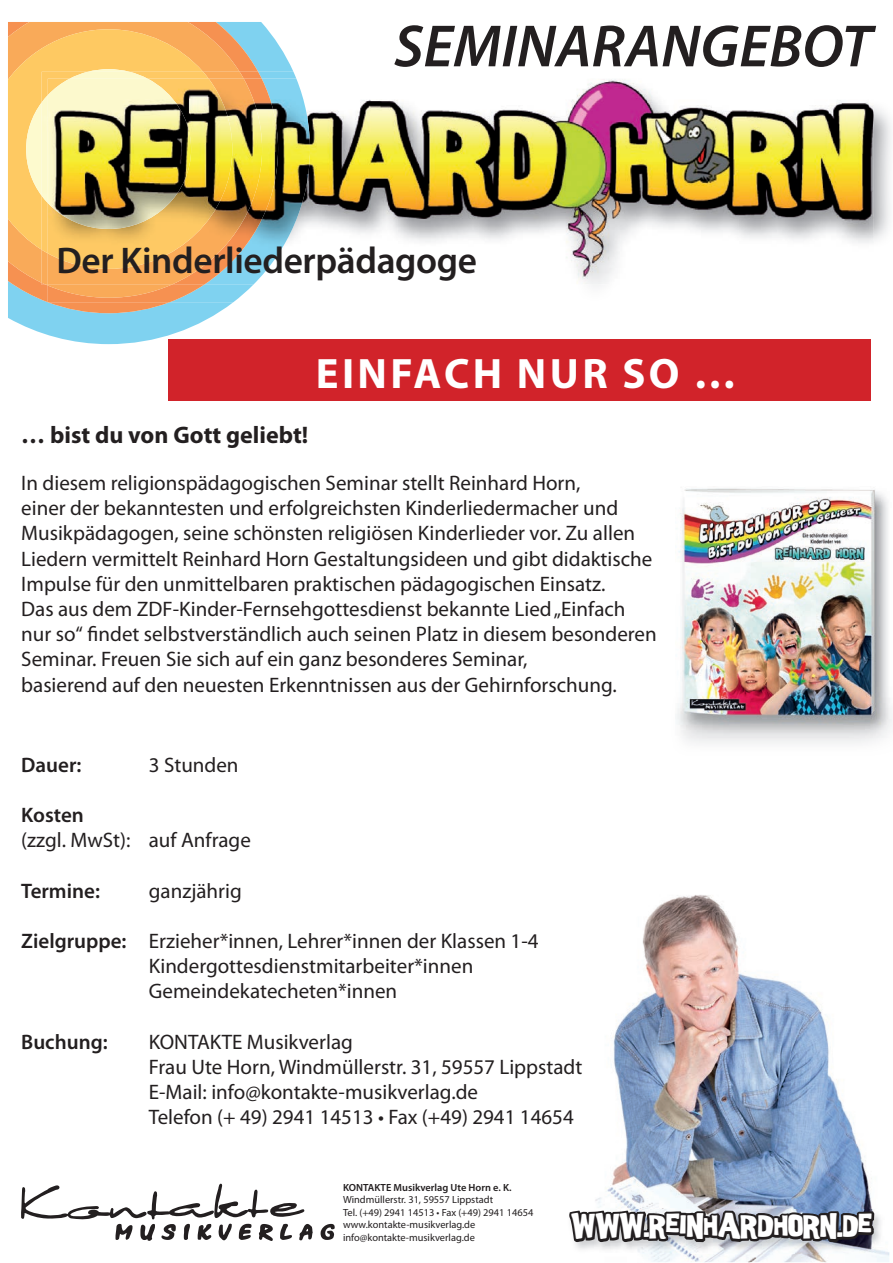
<style>
.page{position:relative;width:893px;height:1263px;background:#fff}
.page>*{position:absolute;margin:0;border:0;box-sizing:border-box;transform-origin:0 0}
.t1{font:italic 600 60px "Myriad Pro";color:#231f20}
.t2{font:700 42.75px "Myriad Pro";letter-spacing:.08em;color:#fff}
.t3{font:600 37.2px "Myriad Pro";letter-spacing:-.01em;color:#231f20}
.t4{font:26.7px "Good Girl";color:#fff}
.t5{font:700 24px "Myriad Pro";color:#231f20}
.t6{font:21px/25.2px "Myriad Pro";color:#231f20}
.t7{font:600 21px "Myriad Pro";color:#231f20}
.t8{font:10.35px/12.5px "Myriad Pro";color:#231f20}
.t9{font:600 10.35px "Myriad Pro";color:#231f20}
.s1{font-weight:600}
</style>
<div class="page">
<svg style="left:8px;top:22px;width:285px;height:322px;fill:#7fd2f0"></svg>
<svg style="left:8px;top:22px;width:250px;height:291px;background:#b5bfb8"></svg>
<svg style="left:8px;top:22px;width:232px;height:263px;background:#f1a661"></svg>
<svg style="left:8px;top:29px;width:195px;height:221px;background:#fcc669"></svg>
<img style="left:253px;top:285px;width:347px;height:17px">
<img style="left:204px;top:285px;width:49px;height:17px">
<img style="left:48px;top:285px;width:156px;height:17px">
<img style="left:48px;top:285px;width:123px;height:13px">
<img style="left:262px;top:72px;width:34px;height:7px">
<img style="left:42px;top:72px;width:167px;height:181px">
<img style="left:42px;top:72px;width:106px;height:131px">
<img style="left:310px;top:79px;width:564px;height:206px">
<img style="left:278px;top:79px;width:32px;height:206px">
<img style="left:262px;top:79px;width:16px;height:206px">
<img style="left:48px;top:79px;width:214px;height:206px">
<img style="left:48px;top:79px;width:184px;height:190px">
<img style="left:48px;top:79px;width:143px;height:150px">
<svg style="left:21px;top:1183px;width:314px;height:58px"></svg>
<img style="left:612px;top:895px;width:277px;height:367px">
<img style="left:877px;top:1210px;width:7px;height:43px">
<svg style="left:569px;top:1184px;width:308px;height:79px"></svg>
<div style="left:169px;top:339px;width:702px;height:62px;background:#d1232a"></div>
<img style="left:676px;top:487px;width:217px;height:251px">
<h1 class="t1" style="left:394px;top:13px;width:479px">SEMINARANGEBOT</h1>
<h3 class="t3" style="left:56px;top:239px;width:422px">Der Kinderliederpädagoge</h3>
<h2 class="t2" style="left:316px;top:349px;width:422px">EINFACH NUR SO …</h2>
<p class="t5" style="left:21px;top:422px;width:289px">… bist du von Gott geliebt!</p>
<p class="t6" style="left:21px;top:471px;width:637px">In diesem religionspädagogischen Seminar stellt Reinhard Horn,<br>einer der bekanntesten und erfolgreichsten Kinderliedermacher und Musikpädagogen, seine schönsten religiösen Kinderlieder vor. Zu allen Liedern vermittelt Reinhard Horn Gestaltungsideen und gibt didaktische Impulse für den unmittelbaren praktischen pädagogischen Einsatz.<br>Das aus dem ZDF-Kinder-Fernsehgottesdienst bekannte Lied „Einfach nur so“ findet selbstverständlich auch seinen Platz in diesem besonderen Seminar. Freuen Sie sich auf ein ganz besonderes Seminar,<br>basierend auf den neuesten Erkenntnissen aus der Gehirnforschung.</p>
<p class="t7" style="left:21px;top:753px;width:62px">Dauer:</p>
<p class="t6" style="left:149px;top:752px;width:91px">3 Stunden</p>
<p class="t7" style="left:21px;top:803px;width:64px">Kosten</p>
<p class="t6" style="left:21px;top:828px;width:231px">(zzgl. MwSt): auf Anfrage</p>
<p class="t7" style="left:21px;top:879px;width:80px">Termine:</p>
<p class="t6" style="left:149px;top:878px;width:94px">ganzjährig</p>
<p class="t6" style="left:149px;top:929px;width:391px;text-indent:-128px"><span class="s1">Zielgruppe:</span> Erzieher*innen, Lehrer*innen der Klassen 1-4<br>Kindergottesdienstmitarbeiter*innen<br>Gemeindekatecheten*innen</p>
<p class="t7" style="left:21px;top:1030px;width:88px">Buchung:</p>
<p class="t6" style="left:149px;top:1030px;width:435px">KONTAKTE Musikverlag<br>Frau Ute Horn, Windmüllerstr. 31, 59557 Lippstadt E-Mail: info@kontakte-musikverlag.de<br>Telefon (+ 49) 2941 14513 • Fax (+49) 2941 14654</p>
<p class="t9" style="left:343px;top:1182px;width:170px">KONTAKTE Musikverlag Ute Horn e. K.</p>
<p class="t8" style="left:343px;top:1194px;width:192px">Windmüllerstr. 31, 59557 Lippstadt<br>Tel. (+49) 2941 14513 • Fax (+49) 2941 14654 www.kontakte-musikverlag.de info@kontakte-musikverlag.de</p>
<p class="t4" style="left:571px;top:1213px;width:302px">WWW.REINHARDHORN.DE</p>
</div>
